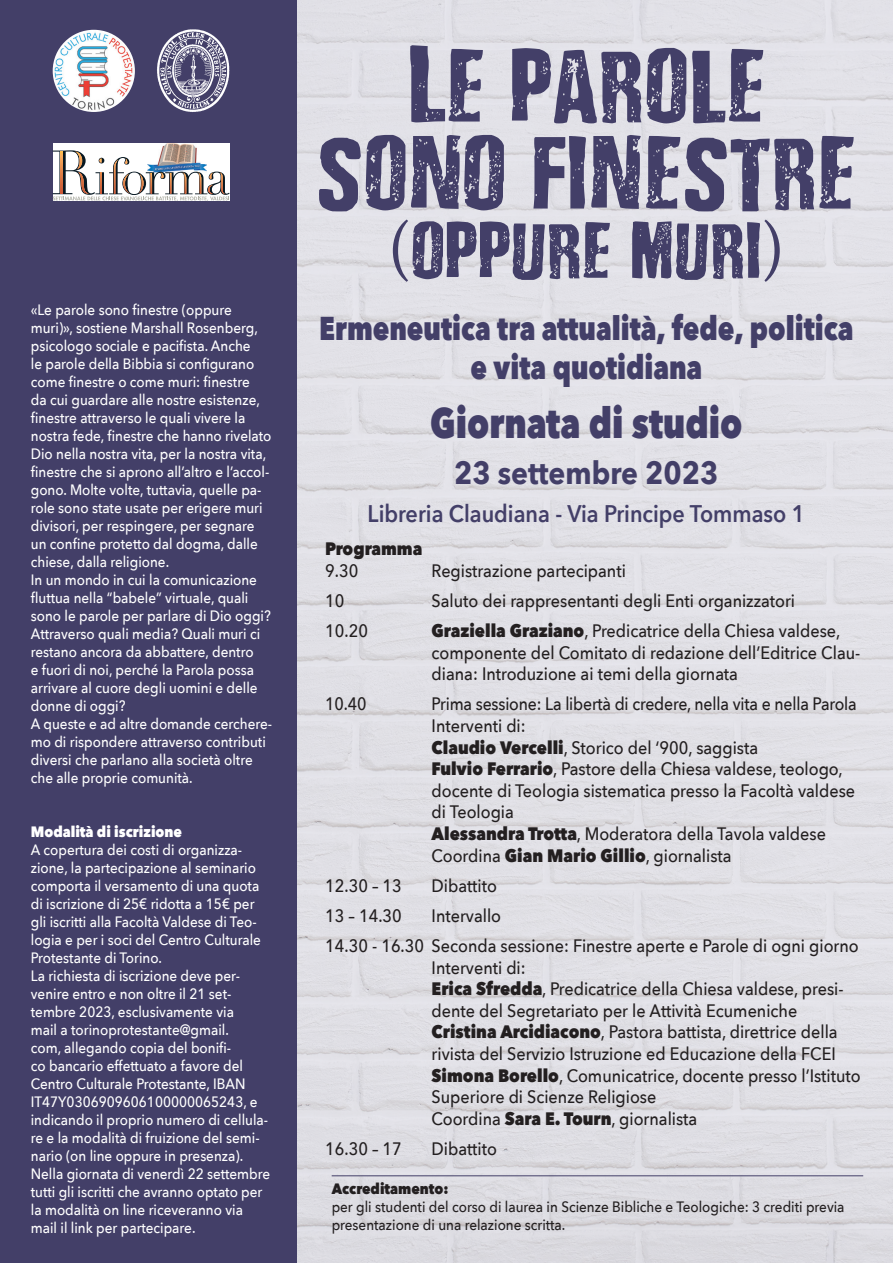
<style>
.page{position:relative;width:893px;height:1263px;background:#fff}
.page>*{position:absolute;margin:0;border:0;box-sizing:border-box;transform-origin:0 0}
.t1{font:90px/87px "Depressionist 3 Revisited";color:#433f68;text-align:center}
.t2{font:69px "Depressionist 3 Revisited";color:#433f68}
.t3{font:800 42px "Avenir Next";color:#433f68;scale:.8 1}
.t4{font:800 33px/39.6px "Avenir Next";color:#433f68;text-align:center;scale:.8 1}
.t5{font:700 31.5px "Avenir Next";color:#433f68;scale:.9 1}
.t6{font:600 24px "Avenir Next";color:#433f68;scale:.9 1}
.t7{font:500 18px/21.6px "Avenir Next";color:#231f20;scale:.9 1}
.t8{font:500 18px "Avenir Next";color:#231f20;scale:.88 1}
.t9{font:800 18px "Avenir Next";color:#231f20;scale:.9 1}
.t10{font:500 15px/18px "Avenir Next";color:#fff;scale:.9 1}
.t11{font:500 15px/18px "Avenir Next";color:#231f20;scale:.9 1}
.t12{font:800 15px "Avenir Next";color:#fff;scale:.9 1}
.t13{font:800 15px "Avenir Next";color:#231f20;scale:.9 1}
.s1{font-family:"Warnock Pro"}
.s2{font-weight:800}
</style>
<div class="page">
<img style="left:297px;top:0;width:596px;height:1263px">
<div style="left:0;top:0;width:297px;height:1263px;background:#433f68"></div>
<hr style="left:332px;top:1175px;width:531px;height:1px;background:#433f68">
<img style="left:53px;top:30px;width:82px;height:82px;border-radius:41px">
<img style="left:157px;top:30px;width:73px;height:82px">
<div style="left:53px;top:144px;width:177px;height:57px;background:#fff"></div>
<img style="left:161px;top:144px;width:36px;height:6px">
<svg style="left:53px;top:150px;width:177px;height:51px"></svg>
<p class="t10" style="left:31px;top:300px;width:269px">«Le parole sono finestre (oppure muri)», sostiene Marshall Rosenberg, psicologo sociale e pacifista. Anche<br>le parole della Bibbia si configurano come finestre o come muri: finestre<br>da cui guardare alle nostre esistenze, finestre attraverso le quali vivere la nostra fede, finestre che hanno rivelato Dio nella nostra vita, per la nostra vita, finestre che si aprono all’altro e l’accol&shy;gono. Molte volte, tuttavia, quelle pa&shy;role sono state usate per erigere muri divisori, per respingere, per segnare un confine protetto dal dogma, dalle chiese, dalla religione.</p>
<p class="t10" style="left:31px;top:570px;width:268px">In un mondo in cui la comunicazione fluttua nella “babele” virtuale, quali sono le parole per parlare di Dio oggi?<br>Attraverso quali media? Quali muri ci restano ancora da abbattere, dentro<br>e fuori di noi, perché la Parola possa arrivare al cuore degli uomini e delle donne di oggi?</p>
<p class="t10" style="left:31px;top:714px;width:270px">A queste e ad altre domande cerchere&shy;mo di rispondere attraverso contributi diversi che parlano alla società oltre che alle proprie comunità.</p>
<p class="t12" style="left:31px;top:822px;width:170px">Modalità di iscrizione</p>
<p class="t10" style="left:31px;top:840px;width:257px">A copertura dei costi di organizza&shy;zione, la partecipazione al seminario comporta il versamento di una quota di iscrizione di 25€ ridotta a 15€ per gli iscritti alla Facoltà Valdese di Teo&shy;logia e per i soci del Centro Culturale Protestante di Torino.</p>
<p class="t10" style="left:31px;top:966px;width:265px">La richiesta di iscrizione deve per&shy;venire entro e non oltre il 21 set&shy;tembre 2023, esclusivamente via<br>mail a torinoprotestante@gmail.<br>com, allegando copia del bonifi-<br>co bancario effettuato a favore del Centro Culturale Protestante, IBAN IT47Y0306909606100000065243, e indicando il proprio numero di cellula&shy;re e la modalità di fruizione del semi&shy;nario (on line oppure in presenza).</p>
<p class="t10" style="left:31px;top:1164px;width:267px">Nella giornata di venerdì 22 settembre tutti gli iscritti che avranno optato per la modalità on line riceveranno via mail il link per partecipare.</p>
<p class="t1" style="left:317px;top:48px;width:541px">LE PAROLE<br>SONO FINESTRE</p>
<p class="t2" style="left:388px;top:214px;width:398px"><span class="s1">(</span>OPPURE MURI<span class="s1">)</span></p>
<p class="t4" style="left:319px;top:308px;width:669px">Ermeneutica tra attualità, fede, politica e vita quotidiana</p>
<p class="t3" style="left:430px;top:397px;width:392px">Giornata di studio</p>
<p class="t5" style="left:454px;top:446px;width:295px">23 settembre 2023</p>
<p class="t6" style="left:368px;top:493px;width:487px">Libreria Claudiana - Via Principe Tommaso 1</p>
<p class="t9" style="left:325px;top:538px;width:109px">Programma</p>
<p class="t7" style="left:325px;top:559px;width:38px">9.30</p>
<p class="t7" style="left:432px;top:559px;width:217px">Registrazione partecipanti</p>
<p class="t7" style="left:325px;top:589px;width:23px">10</p>
<p class="t7" style="left:432px;top:589px;width:405px">Saluto dei rappresentanti degli Enti organizzatori</p>
<p class="t7" style="left:325px;top:619px;width:49px">10.20</p>
<p class="t7" style="left:432px;top:619px;width:478px"><span class="s2">Graziella Graziano</span>, Predicatrice della Chiesa valdese, componente del Comitato di redazione dell’Editrice Clau&shy;diana: Introduzione ai temi della giornata</p>
<p class="t8" style="left:325px;top:689px;width:48px">10.40</p>
<p class="t8" style="left:432px;top:689px;width:485px">Prima sessione: La libertà di credere, nella vita e nella Parola</p>
<p class="t7" style="left:432px;top:714px;width:106px">Interventi di:</p>
<p class="t7" style="left:432px;top:736px;width:364px"><span class="s2">Claudio Vercelli</span>, Storico del ‘900, saggista</p>
<p class="t7" style="left:432px;top:758px;width:472px"><span class="s2">Fulvio Ferrario</span>, Pastore della Chiesa valdese, teologo, docente di Teologia sistematica presso la Facoltà valdese di Teologia</p>
<p class="t7" style="left:432px;top:822px;width:440px"><span class="s2">Alessandra Trotta</span>, Moderatora della Tavola valdese</p>
<p class="t7" style="left:432px;top:844px;width:335px">Coordina <span class="s2">Gian Mario Gillio</span>, giornalista</p>
<p class="t7" style="left:325px;top:874px;width:87px">12.30 – 13</p>
<p class="t7" style="left:432px;top:874px;width:74px">Dibattito</p>
<p class="t7" style="left:325px;top:904px;width:87px">13 – 14.30</p>
<p class="t7" style="left:432px;top:904px;width:79px">Intervallo</p>
<p class="t7" style="left:325px;top:934px;width:594px">14.30 - 16.30 Seconda sessione: Finestre aperte e Parole di ogni giorno</p>
<p class="t7" style="left:432px;top:956px;width:106px">Interventi di:</p>
<p class="t7" style="left:432px;top:977px;width:459px"><span class="s2">Erica Sfredda</span>, Predicatrice della Chiesa valdese, presi&shy;dente del Segretariato per le Attività Ecumeniche</p>
<p class="t7" style="left:432px;top:1021px;width:453px"><span class="s2">Cristina Arcidiacono</span>, Pastora battista, direttrice della rivista del Servizio Istruzione ed Educazione della FCEI</p>
<p class="t7" style="left:432px;top:1064px;width:478px"><span class="s2">Simona Borello</span>, Comunicatrice, docente presso l’Istituto<br>Superiore di Scienze Religiose</p>
<p class="t7" style="left:432px;top:1107px;width:297px">Coordina <span class="s2">Sara E. Tourn</span>, giornalista</p>
<p class="t7" style="left:325px;top:1137px;width:87px">16.30 – 17</p>
<p class="t7" style="left:432px;top:1137px;width:74px">Dibattito</p>
<p class="t13" style="left:332px;top:1179px;width:132px">Accreditamento:</p>
<p class="t11" style="left:332px;top:1197px;width:571px">per gli studenti del corso di laurea in Scienze Bibliche e Teologiche: 3 crediti previa presentazione di una relazione scritta.</p>
</div>
